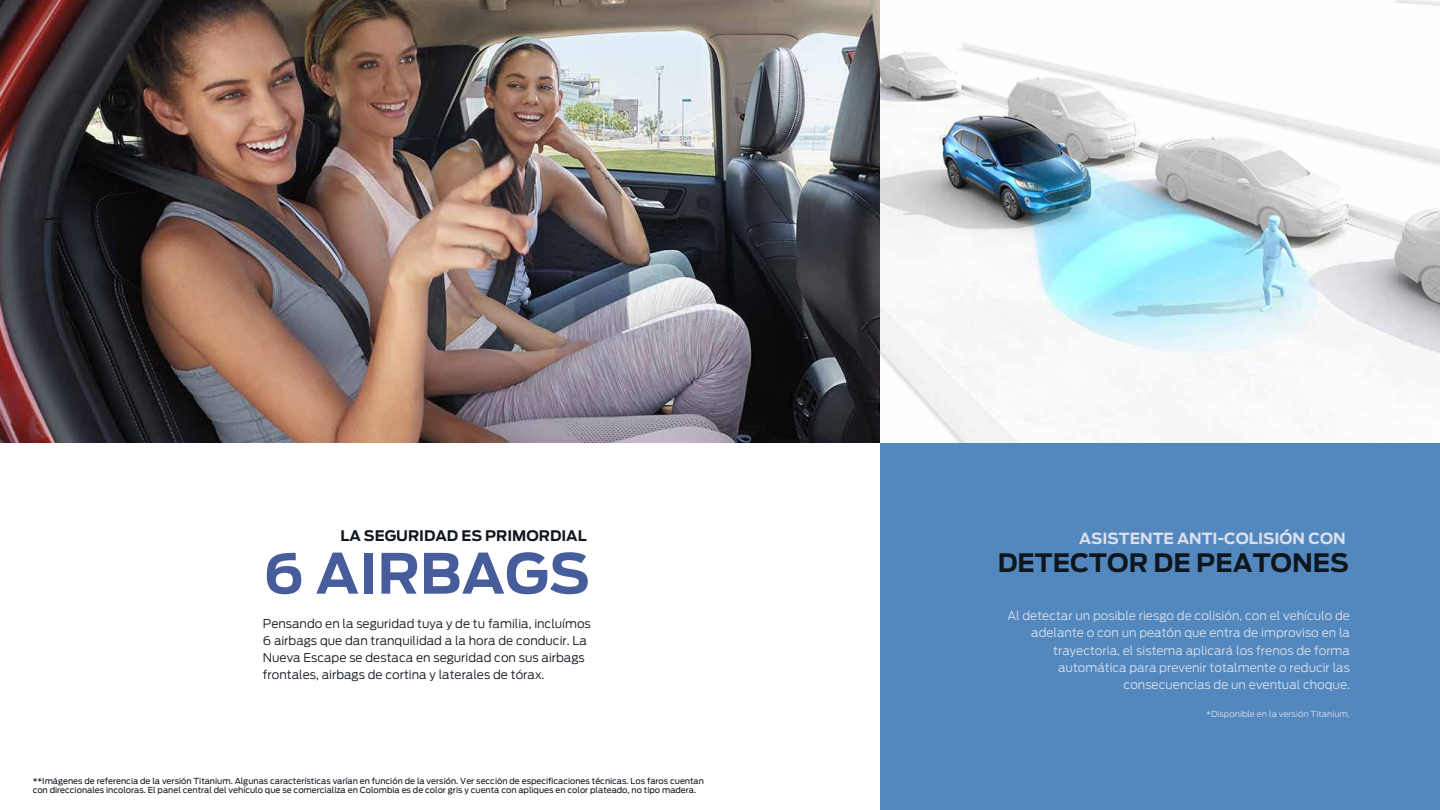
<style>
.page{position:relative;width:1440px;height:810px;background:#fff}
.page>*{position:absolute;margin:0;border:0;box-sizing:border-box;transform-origin:0 0}
.t1{font:700 55.05px "Ford Antenna";color:#465c9b}
.t2{font:700 25.28px "Ford Antenna";color:#10161d}
.t3{font:700 15.23px "Ford Antenna";color:#dddfea}
.t4{font:700 14.48px "Ford Antenna";color:#10161d}
.t5{font:300 12px/17.2px "Ford Antenna";color:#dddfea;text-align:right}
.t6{font:300 12px/17.2px "Ford Antenna";color:#10161d}
.t7{font:8.25px/9px "Ford Antenna";color:#10161d}
.t8{font:300 8.25px "Ford Antenna";color:#dddfea}
</style>
<div class="page">
<div style="left:880px;top:442px;width:560px;height:368px;background:#5288be"></div>
<img style="left:0;top:0;width:1440px;height:442px">
<h3 class="t4" style="left:340px;top:523px;width:248px">LA SEGURIDAD ES PRIMORDIAL</h3>
<h1 class="t1" style="left:264px;top:524px;width:328px">6 AIRBAGS</h1>
<h3 class="t6" style="left:263px;top:613px;width:329px">Pensando en la seguridad tuya y de tu familia, incluímos 6 airbags que dan tranquilidad a la hora de conducir. La Nueva Escape se destaca en seguridad con sus airbags frontales, airbags de cortina y laterales de tórax.</h3>
<p class="t7" style="left:33px;top:776px;width:673px">**Imágenes de referencia de la versión Titanium. Algunas características varían en función de la versión. Ver sección de especificaciones técnicas. Los faros cuentan con direccionales incoloras. El panel central del vehículo que se comercializa en Colombia es de color gris y cuenta con apliques en color plateado, no tipo madera.</p>
<h3 class="t3" style="left:1079px;top:525px;width:268px">ASISTENTE ANTI-COLISIÓN CON</h3>
<h2 class="t2" style="left:998px;top:540px;width:353px">DETECTOR DE PEATONES</h2>
<p class="t5" style="left:1007px;top:606px;width:344px">Al detectar un posible riesgo de colisión, con el vehículo de adelante o con un peatón que entra de improviso en la trayectoria, el sistema aplicará los frenos de forma automática para prevenir totalmente o reducir las consecuencias de un eventual choque.</p>
<p class="t8" style="left:1206px;top:708px;width:145px">*Disponible en la versión Titanium.</p>
</div>
